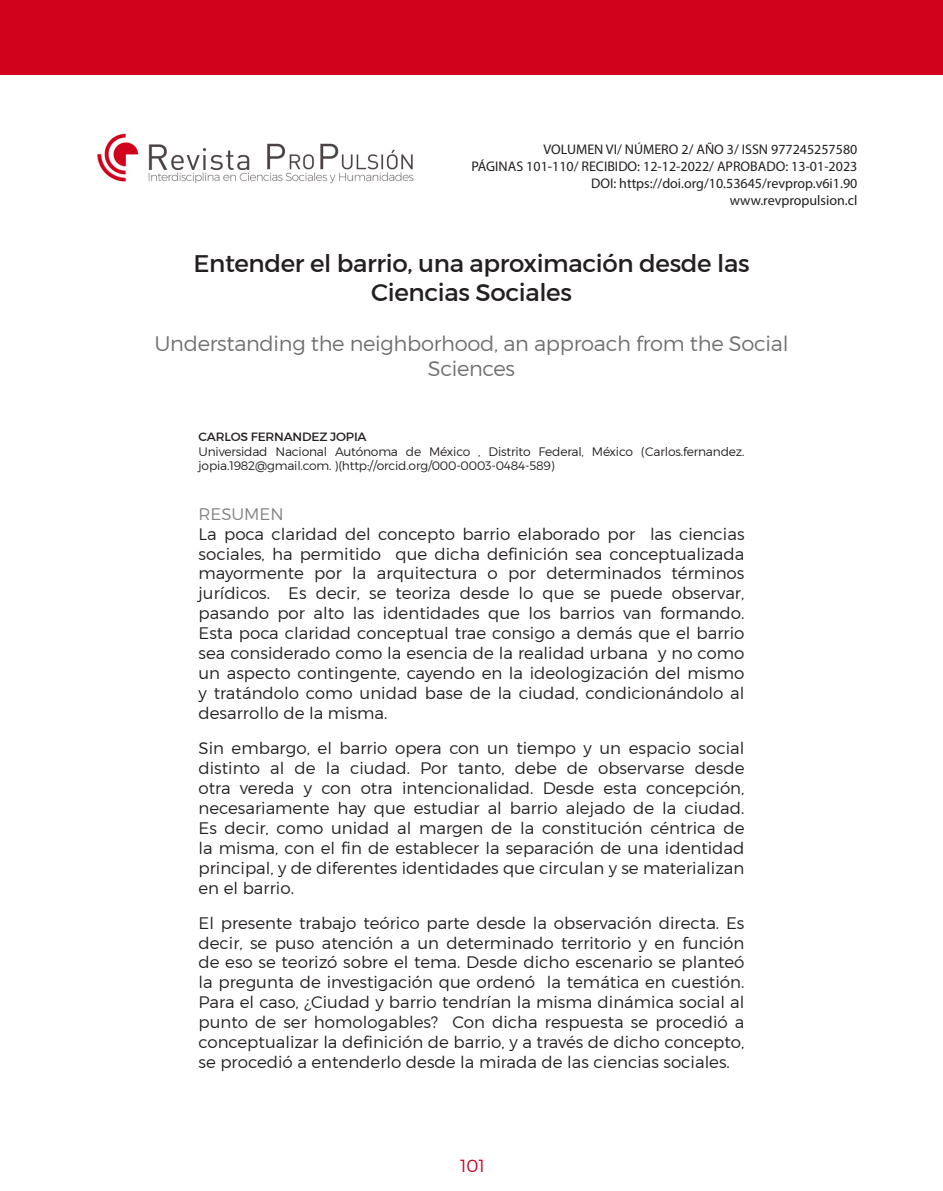
<style>
.page{position:relative;width:943px;height:1191px;background:#fff}
.page>*{position:absolute;margin:0;border:0;box-sizing:border-box;transform-origin:0 0}
._00_parrafo_titulo_e{font:24.5px/29.4px "Montserrat";letter-spacing:-.015em;color:#231f20;text-align:center}
._01_titulo_párrafo_i{font:300 21px/25.2px "Montserrat";letter-spacing:-.015em;color:#707070;text-align:center}
.t1{font:300 17.5px "Montserrat";color:#d1021c}
._05_parrafo_resumen{font:300 16.62px/19.9px "Montserrat";color:#231f20;text-align:justify}
._04_parrafo_resumen{font:300 16.62px "Montserrat";color:#808080}
.parrafo_ISNN{font:14px "Myriad Pro";color:#231f20}
._03_parrafo_instituc{font:300 12.25px/14.7px "Montserrat";letter-spacing:-.015em;color:#231f20}
._02_parrafo_autor{font:12.25px "Montserrat";letter-spacing:-.015em;color:#231f20}
</style>
<div class="page">
<div style="left:0;top:0;width:943px;height:74px;background:#d1021c"></div>
<img style="left:97px;top:133px;width:317px;height:51px">
<p class="parrafo_ISNN" style="left:543px;top:141px;width:315px">VOLUMEN VI/ NÚMERO 2/ AÑO 3/ ISSN 977245257580</p>
<p class="parrafo_ISNN" style="left:471px;top:158px;width:387px">PÁGINAS 101-110/ RECIBIDO: 12-12-2022/ APROBADO: 13-01-2023</p>
<p class="parrafo_ISNN" style="left:591px;top:175px;width:268px">DOI: https://doi.org/10.53645/revprop.v6i1.90</p>
<p class="parrafo_ISNN" style="left:729px;top:191px;width:129px">www.revpropulsion.cl</p>
<p class="_00_parrafo_titulo_e" style="left:193px;top:248px;width:557px">Entender el barrio, una aproximación desde las<br>Ciencias Sociales</p>
<p class="_01_titulo_párrafo_i" style="left:154px;top:331px;width:635px">Understanding the neighborhood, an approach from the Social<br>Sciences</p>
<p class="_02_parrafo_autor" style="left:198px;top:429px;width:170px">CARLOS FERNANDEZ JOPIA</p>
<p class="_03_parrafo_instituc" style="left:198px;top:443px;width:547px">Universidad Nacional Autónoma de México , Distrito Federal, México (Carlos.fernandez. jopia.1982@gmail.com. )(http://orcid.org/000-0003-0484-589)</p>
<p class="_04_parrafo_resumen" style="left:198px;top:503px;width:87px">RESUMEN</p>
<p class="_05_parrafo_resumen" style="left:198px;top:523px;width:547px">La poca claridad del concepto barrio elaborado por las ciencias sociales, ha permitido que dicha definición sea conceptualizada mayormente por la arquitectura o por determinados términos jurídicos. Es decir, se teoriza desde lo que se puede observar, pasando por alto las identidades que los barrios van formando.<br>Esta poca claridad conceptual trae consigo a demás que el barrio sea considerado como la esencia de la realidad urbana y no como un aspecto contingente, cayendo en la ideologización del mismo y tratándolo como unidad base de la ciudad, condicionándolo al desarrollo de la misma.</p>
<p class="_05_parrafo_resumen" style="left:198px;top:738px;width:547px">Sin embargo, el barrio opera con un tiempo y un espacio social distinto al de la ciudad. Por tanto, debe de observarse desde otra vereda y con otra intencionalidad. Desde esta concepción, necesariamente hay que estudiar al barrio alejado de la ciudad.<br>Es decir, como unidad al margen de la constitución céntrica de la misma, con el fin de establecer la separación de una identidad principal, y de diferentes identidades que circulan y se materializan en el barrio.</p>
<p class="_05_parrafo_resumen" style="left:198px;top:912px;width:547px">El presente trabajo teórico parte desde la observación directa. Es decir, se puso atención a un determinado territorio y en función de eso se teorizó sobre el tema. Desde dicho escenario se planteó la pregunta de investigación que ordenó la temática en cuestión.<br>Para el caso, ¿Ciudad y barrio tendrían la misma dinámica social al punto de ser homologables? Con dicha respuesta se procedió a conceptualizar la definición de barrio, y a través de dicho concepto, se procedió a entenderlo desde la mirada de las ciencias sociales.</p>
<p class="t1" style="left:460px;top:1155px;width:26px">101</p>
</div>
